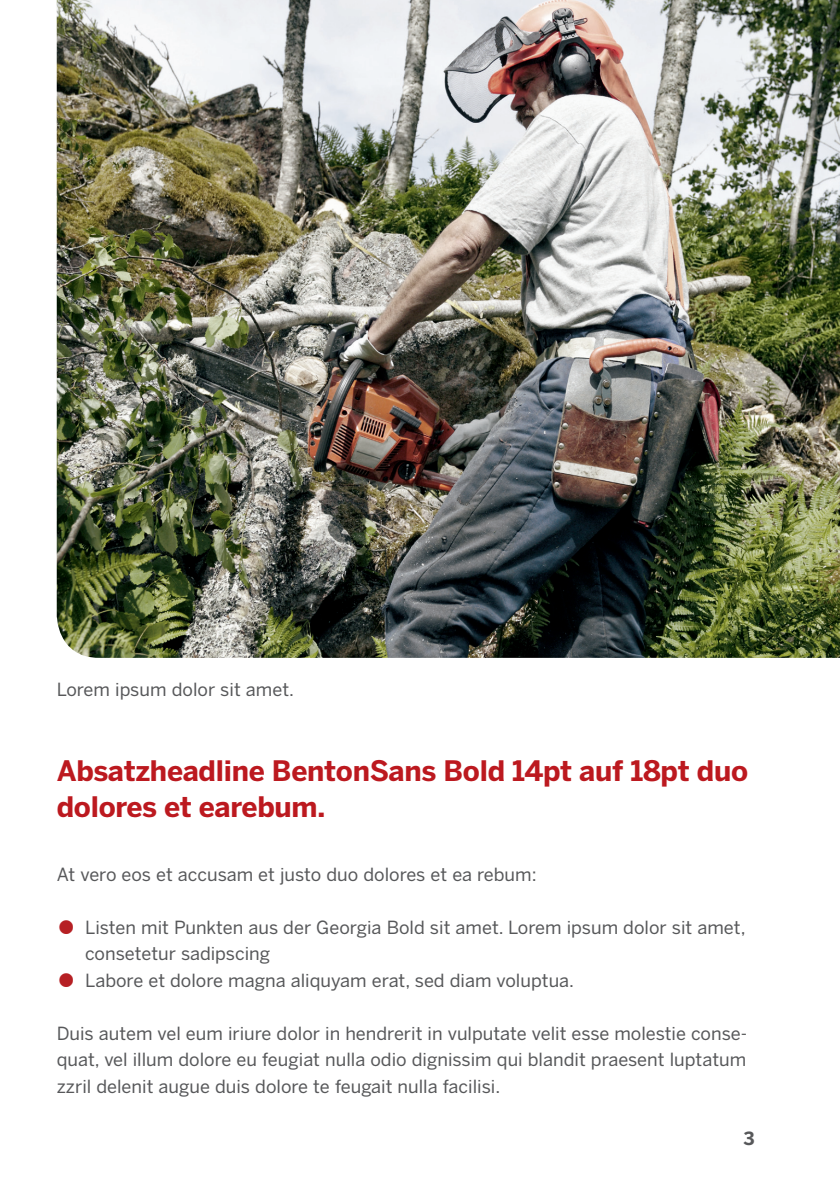
<style>
.page{position:relative;width:840px;height:1191px;background:#fff}
.page>*{position:absolute;margin:0;border:0;box-sizing:border-box;transform-origin:0 0}
.t1{font:700 28px/36px "Benton Sans";letter-spacing:-.01em;color:#bc191f}
.t2{font:18px/26.4px "Benton Sans";color:#57585a}
.t3{font:700 18px "Benton Sans";color:#57585a}
.s1{font-family:"Georgia";font-weight:700;font-size:31.6px;color:#b62024}
</style>
<div class="page">
<img style="left:57px;top:0;width:782px;height:658px">
<p class="t2" style="left:57px;top:676px;width:239px">Lorem ipsum dolor sit amet.</p>
<h1 class="t1" style="left:57px;top:752px;width:692px">Absatzheadline BentonSans Bold 14pt auf 18pt duo dolores et earebum.</h1>
<p class="t2" style="left:57px;top:861px;width:481px">At vero eos et accusam et justo duo dolores et ea rebum:</p>
<p class="t2" style="left:85px;top:914px;width:661px;text-indent:-28px"><span class="s1">●</span> Listen mit Punkten aus der Georgia Bold sit amet. Lorem ipsum dolor sit amet, consetetur sadipscing</p>
<p class="t2" style="left:57px;top:966px;width:518px"><span class="s1">●</span> Labore et dolore magna aliquyam erat, sed diam voluptua.</p>
<p class="t2" style="left:57px;top:1019px;width:691px;text-align:justify">Duis autem vel eum iriure dolor in hendrerit in vulputate velit esse molestie conse&shy;quat, vel illum dolore eu feugiat nulla odio dignissim qui blandit praesent luptatum zzril delenit augue duis dolore te feugait nulla facilisi.</p>
<p class="t3" style="left:743px;top:1128px;width:13px">3</p>
</div>
